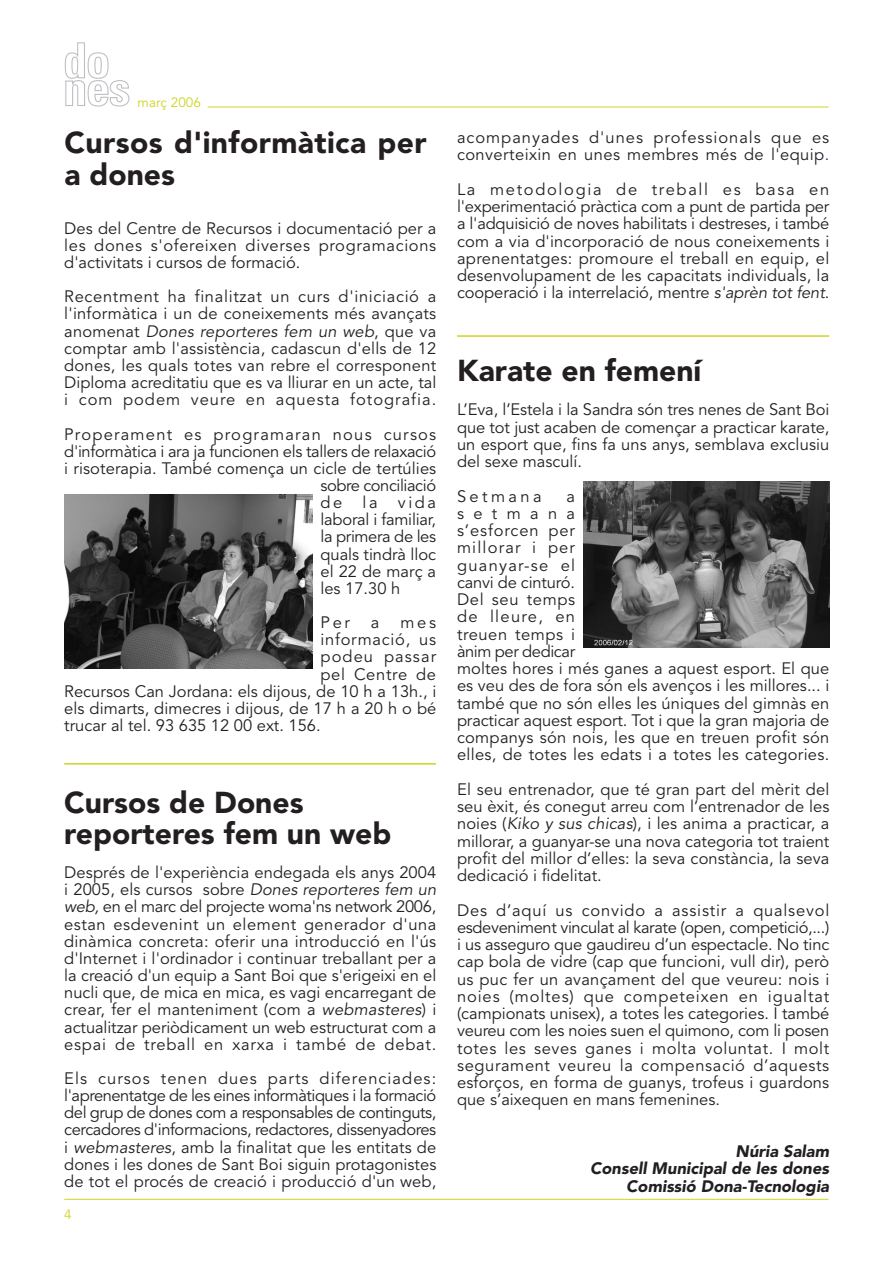
<style>
.page{position:relative;width:893px;height:1263px;background:#fff}
.page>*{position:absolute;margin:0;border:0;box-sizing:border-box;transform-origin:0 0}
.t1{font:900 30px/30.6px "Avenir";color:#231f20}
.t2{font:16.5px/17.2px "Avenir";letter-spacing:.005em;color:#231f20;text-align:justify}
.t3{font:16.5px/17.2px "Avenir";letter-spacing:.04em;color:#231f20}
.t4{font:16.5px "Avenir";letter-spacing:-.02em;color:#231f20}
.t5{font:900 16.5px/17.2px "Avenir";color:#231f20;text-align:right}
.t6{font:16.5px "Avenir";letter-spacing:.075em;color:#231f20}
.t7{font:16.5px "Avenir";letter-spacing:.045em;color:#231f20}
.t8{font:16.5px "Avenir";letter-spacing:-.015em;color:#231f20}
.t9{font:16.5px "Avenir";letter-spacing:-.025em;color:#231f20}
.t10{font:16.5px "Avenir";letter-spacing:.065em;color:#231f20}
.t11{font:16.5px "Avenir";letter-spacing:.205em;color:#231f20}
.t12{font:13.5px "Avenir";color:#cdd41f}
.s1{color:#2e3092}
</style>
<div class="page">
<hr style="left:208px;top:107px;width:620px;height:1px;background:#cdd41f">
<hr style="left:64px;top:1199px;width:764px;height:1px;background:#cdd41f">
<img style="left:584px;top:482px;width:245px;height:165px">
<img style="left:64px;top:495px;width:248px;height:174px">
<hr style="left:64px;top:763px;width:372px;height:1px;background:#cdd41f">
<hr style="left:457px;top:335px;width:372px;height:2px;background:#cdd41f">
<svg style="left:64px;top:42px;width:66px;height:65px"></svg>
<p class="t12" style="left:138px;top:97px;width:65px">març 2006</p>
<h1 class="t1" style="left:65px;top:130px;width:364px;line-height:31.5px">Cursos d'informàtica per a dones</h1>
<p class="t2" style="left:64px;top:221px;width:374px">Des del Centre de Recursos i documentació per a les dones s'ofereixen diverses programacions d'activitats i cursos de formació.</p>
<p class="t2" style="left:64px;top:290px;width:374px">Recentment ha finalitzat un curs d'iniciació a l'informàtica i un de coneixements més avançats anomenat Dones reporteres fem un web, que va comptar amb l'assistència, cadascun d'ells de 12 dones, les quals totes van rebre el corresponent Diploma acreditatiu que es va lliurar en un acte, tal i com podem veure en aquesta fotografia.</p>
<p class="t6" style="left:64px;top:427px;width:374px">Properament es programaran nous cursos</p>
<p class="t4" style="left:64px;top:444px;width:374px">d'informàtica i ara ja funcionen els tallers de relaxació</p>
<p class="t2" style="left:64px;top:461px;width:374px">i risoterapia. També comença un cicle de tertúlies</p>
<p class="t9" style="left:320px;top:478px;width:117px">sobre conciliació</p>
<p class="t2" style="left:320px;top:496px;width:117px">de la vida</p>
<p class="t8" style="left:320px;top:513px;width:117px">laboral i familiar,</p>
<p class="t4" style="left:320px;top:530px;width:117px">la primera de les</p>
<p class="t2" style="left:320px;top:547px;width:117px">quals tindrà lloc</p>
<p class="t2" style="left:320px;top:564px;width:117px">el 22 de març a</p>
<p class="t2" style="left:320px;top:581px;width:81px">les 17.30 h</p>
<p class="t2" style="left:320px;top:616px;width:31px">Per</p>
<p class="t2" style="left:371px;top:616px;width:10px">a</p>
<p class="t2" style="left:400px;top:616px;width:37px">mes</p>
<p class="t7" style="left:320px;top:633px;width:117px">informació, us</p>
<p class="t10" style="left:320px;top:650px;width:117px">podeu passar</p>
<p class="t7" style="left:320px;top:667px;width:117px">pel Centre de</p>
<p class="t2" style="left:64px;top:684px;width:374px">Recursos Can Jordana: els dijous, de 10 h a 13h., i</p>
<p class="t2" style="left:64px;top:701px;width:374px">els dimarts, dimecres i dijous, de 17 h a 20 h o bé</p>
<p class="t2" style="left:64px;top:719px;width:258px">trucar al tel. 93 635 12 00 ext. 156.</p>
<h1 class="t1" style="left:64px;top:790px;width:329px">Cursos de Dones reporteres fem un web</h1>
<p class="t2" style="left:64px;top:866px;width:376px;text-align:left">Després de l'experiència endegada els anys 2004 i 2005, els cursos sobre Dones reporteres fem un web, en el marc del projecte woma'ns network 2006, estan esdevenint un element generador d'una dinàmica concreta: oferir una introducció en l'ús d'Internet i l'ordinador i continuar treballant per a la creació d'un equip a Sant Boi que s'erigeixi en el nucli que, de mica en mica, es vagi encarregant de crear, fer el manteniment (com a webmasteres) i actualitzar periòdicament un web estructurat com a espai de treball en xarxa i també de debat.</p>
<p class="t2" style="left:64px;top:1071px;width:374px">Els cursos tenen dues parts diferenciades: l'aprenentatge de les eines informàtiques i la formació del grup de dones com a responsables de continguts, cercadores d'informacions, redactores, dissenyadores i webmasteres, amb la finalitat que les entitats de dones i les dones de Sant Boi siguin protagonistes de tot el procés de creació i producció d'un web,</p>
<p class="t12" style="left:64px;top:1208px;width:9px">4</p>
<p class="t3" style="left:457px;top:131px;width:374px">acompanyades d'unes professionals que es converteixin en unes membres més de l'equip<span class="s1">.</span></p>
<p class="t2" style="left:457px;top:182px;width:374px">La metodologia de treball es basa en l'experimentació pràctica com a punt de partida per a l'adquisició de noves habilitats i destreses, i també com a via d'incorporació de nous coneixements i aprenentatges: promoure el treball en equip, el desenvolupament de les capacitats individuals, la cooperació i la interrelació, mentre s'aprèn tot fent.</p>
<h1 class="t1" style="left:457px;top:358px;width:246px">Karate en femení</h1>
<p class="t2" style="left:457px;top:403px;width:374px">L’Eva, l’Estela i la Sandra són tres nenes de Sant Boi que tot just acaben de començar a practicar karate, un esport que, fins fa uns anys, semblava exclusiu del sexe masculí.</p>
<p class="t11" style="left:457px;top:489px;width:86px">Setmana</p>
<p class="t2" style="left:457px;top:489px;width:374px;text-align:left;text-indent:109px">a<br>setmana<br>s’esforcen per<br>millorar i per<br>guanyar-se el<br>canvi de cinturó.<br>Del seu temps<br>de lleure, en<br>treuen temps i<br>ànim per dedicar<br>moltes hores i més ganes a aquest esport. El que es veu des de fora són els avenços i les millores... i també que no són elles les úniques del gimnàs en practicar aquest esport. Tot i que la gran majoria de companys són nois, les que en treuen profit són elles, de totes les edats i a totes les categories.</p>
<p class="t2" style="left:457px;top:782px;width:374px">El seu entrenador, que té gran part del mèrit del seu èxit, és conegut arreu com l’entrenador de les noies (Kiko y sus chicas), i les anima a practicar, a millorar, a guanyar-se una nova categoria tot traient profit del millor d’elles: la seva constància, la seva dedicació i fidelitat.</p>
<p class="t2" style="left:457px;top:903px;width:374px">Des d’aquí us convido a assistir a qualsevol esdeveniment vinculat al karate (open, competició,...) i us asseguro que gaudireu d’un espectacle. No tinc cap bola de vidre (cap que funcioni, vull dir), però us puc fer un avançament del que veureu: nois i noies (moltes) que competeixen en igualtat (campionats unisex), a totes les categories. I també veureu com les noies suen el quimono, com li posen totes les seves ganes i molta voluntat. I molt segurament veureu la compensació d’aquests esforços, en forma de guanys, trofeus i guardons que s’aixequen en mans femenines.</p>
<p class="t5" style="left:590px;top:1144px;width:243px">Núria Salam<br>Consell Municipal de les dones<br>Comissió Dona-Tecnologia</p>
</div>
